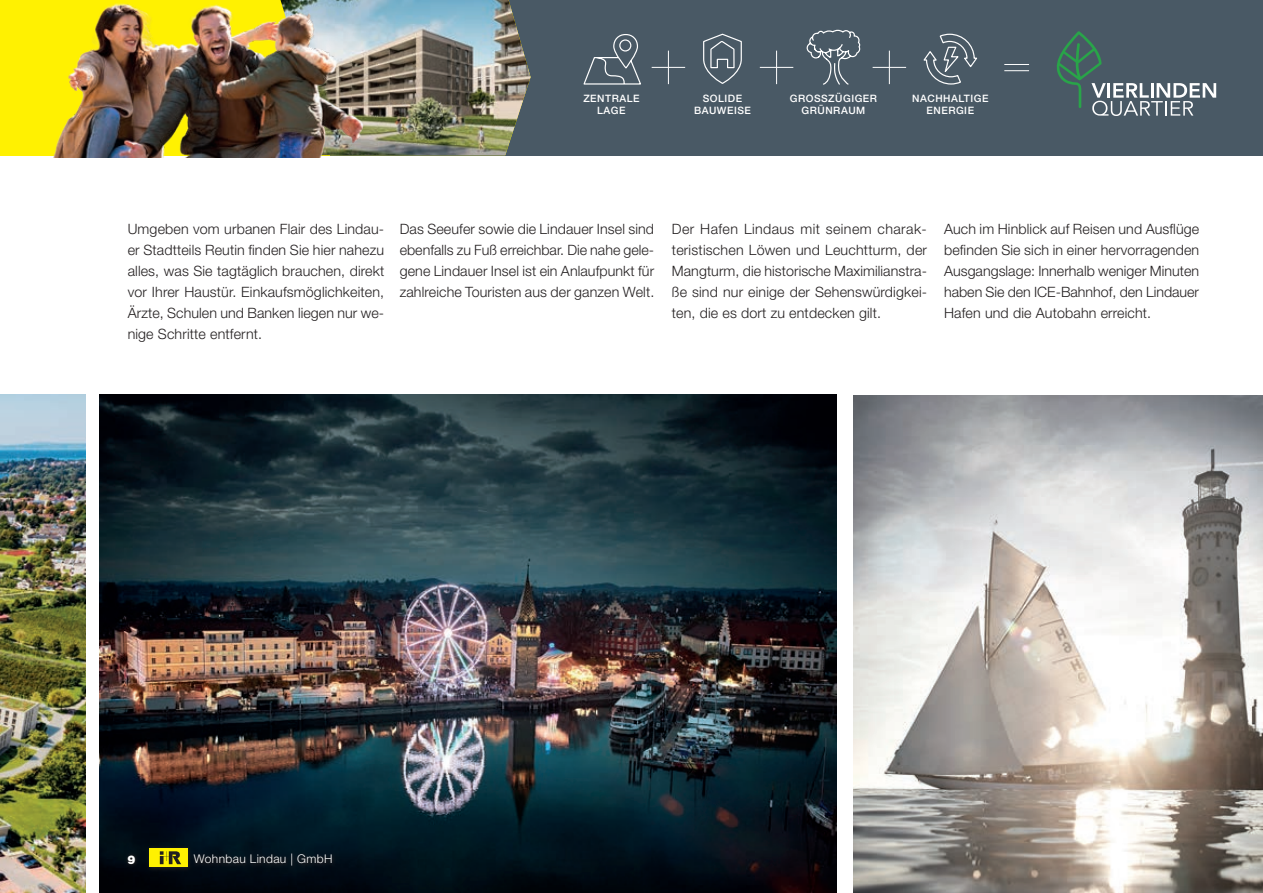
<style>
.page{position:relative;width:1263px;height:893px;background:#fff}
.page>*{position:absolute;margin:0;border:0;box-sizing:border-box;transform-origin:0 0}
.t1{font:300 14.25px/21px "Helvetica Neue LT Std";letter-spacing:.01em;color:#231f20;text-align:justify}
.t2{font:300 12px "Helvetica Neue LT Std";letter-spacing:.03em;color:#fff}
.t3{font:900 12px "Helvetica Neue LT Std";color:#fff}
.t4{font:500 10.2px/12px "Helvetica Neue LT Std";letter-spacing:.05em;color:#fff;text-align:center}
</style>
<div class="page">
<div style="left:0;top:0;width:371px;height:156px;background:#fff101"></div>
<div style="left:330px;top:0;width:933px;height:156px;background:#495965"></div>
<img style="left:377px;top:0;width:154px;height:155px">
<img style="left:53px;top:0;width:324px;height:157px">
<img style="left:0;top:394px;width:85px;height:499px">
<img style="left:100px;top:394px;width:736px;height:499px">
<img style="left:853px;top:395px;width:410px;height:498px">
<div style="left:124px;top:844px;width:213px;height:28px;background:linear-gradient(to right,#070d15,#05141f)"></div>
<div style="left:150px;top:848px;width:38px;height:19px;background:#fff101"></div>
<svg style="left:160px;top:851px;width:21px;height:13px"></svg>
<svg style="left:1056px;top:31px;width:160px;height:85px"></svg>
<hr style="left:873px;top:67px;width:33px;height:1px;background:#fff">
<hr style="left:889px;top:51px;width:1px;height:33px;background:#fff">
<hr style="left:760px;top:67px;width:33px;height:1px;background:#fff">
<hr style="left:776px;top:51px;width:1px;height:33px;background:#fff">
<hr style="left:652px;top:67px;width:33px;height:1px;background:#fff">
<hr style="left:668px;top:51px;width:1px;height:33px;background:#fff">
<svg style="left:1004px;top:64px;width:25px;height:7px"></svg>
<svg style="left:703px;top:33px;width:39px;height:51px"></svg>
<svg style="left:583px;top:34px;width:58px;height:51px"></svg>
<svg style="left:923px;top:33px;width:55px;height:52px"></svg>
<svg style="left:806px;top:29px;width:55px;height:56px"></svg>
<p class="t4" style="left:790px;top:92px;width:89px">GROSSZÜGIGER<br>GRÜNRAUM</p>
<p class="t4" style="left:583px;top:92px;width:58px">ZENTRALE<br>LAGE</p>
<p class="t4" style="left:912px;top:92px;width:78px">NACHHALTIGE<br>ENERGIE</p>
<p class="t4" style="left:694px;top:92px;width:58px">SOLIDE<br>BAUWEISE</p>
<p class="t1" style="left:128px;top:218px;width:258px">Umgeben vom urbanen Flair des Lindau&shy;er Stadtteils Reutin finden Sie hier nahezu alles, was Sie tagtäglich brauchen, direkt vor Ihrer Haustür. Einkaufsmöglichkeiten, Ärzte, Schulen und Banken liegen nur we&shy;nige Schritte entfernt.</p>
<p class="t1" style="left:400px;top:218px;width:256px">Das Seeufer sowie die Lindauer Insel sind ebenfalls zu Fuß erreichbar. Die nahe gele&shy;gene Lindauer Insel ist ein Anlaufpunkt für zahlreiche Touristen aus der ganzen Welt.</p>
<p class="t1" style="left:672px;top:218px;width:257px">Der Hafen Lindaus mit seinem charak&shy;teristischen Löwen und Leuchtturm, der Mangturm, die historische Maximilianstra&shy;ße sind nur einige der Sehenswürdigkei&shy;ten, die es dort zu entdecken gilt.</p>
<p class="t1" style="left:944px;top:218px;width:257px">Auch im Hinblick auf Reisen und Ausflüge befinden Sie sich in einer hervorragenden Ausgangslage: Innerhalb weniger Minuten haben Sie den ICE-Bahnhof, den Lindauer Hafen und die Autobahn erreicht.</p>
<p class="t3" style="left:128px;top:852px;width:10px">9</p>
<p class="t2" style="left:194px;top:852px;width:140px">Wohnbau Lindau | GmbH</p>
</div>
